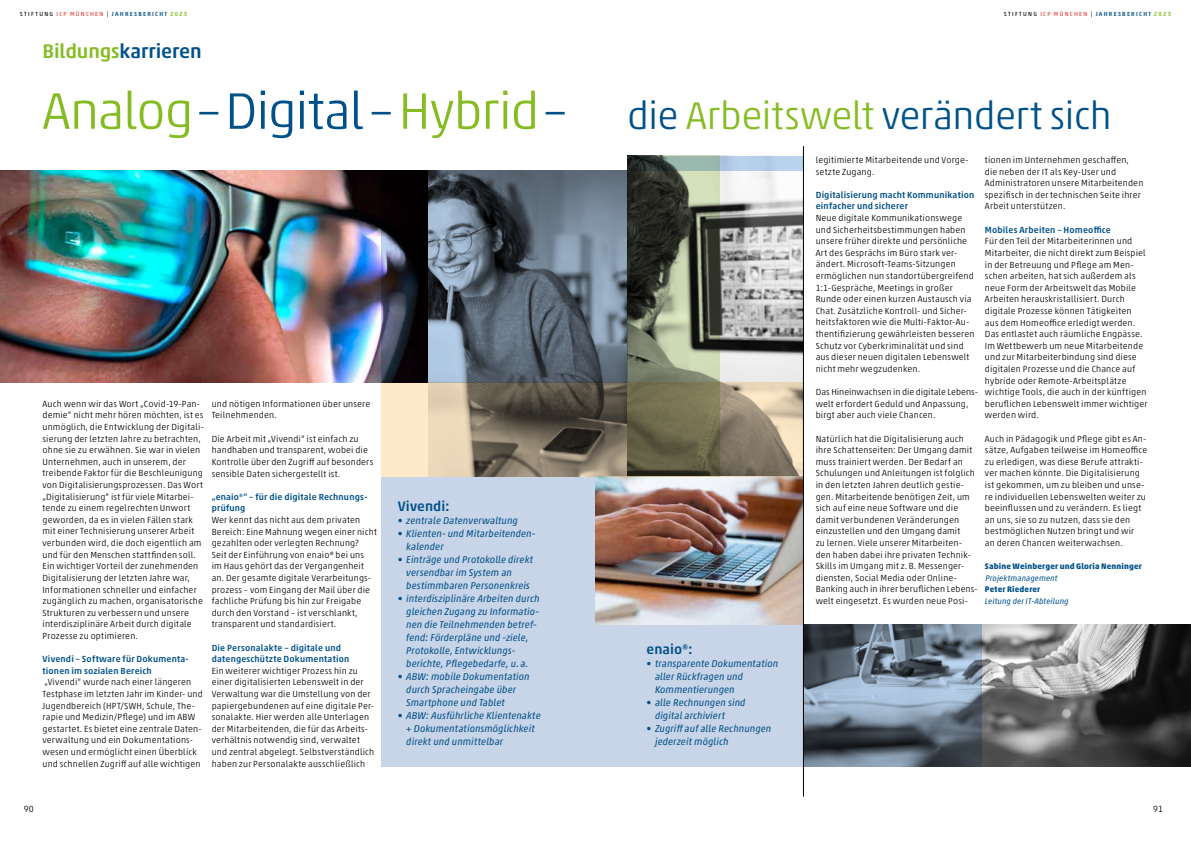
<style>
.page{position:relative;width:1191px;height:842px;background:#fff}
.page>*{position:absolute;margin:0;border:0;box-sizing:border-box;transform-origin:0 0}
.t1{font:300 52px "Akko Std";letter-spacing:-.025em;color:#85bc22}
.t2{font:300 39px "Akko Std";letter-spacing:-.015em;color:#005189}
.t3{font:500 20px "Akko Std";letter-spacing:-.005em;color:#005189}
.t4{font:500 14px "Akko Std";letter-spacing:.005em;color:#005189}
.t5{font:italic 10px/13px "Akko Std";letter-spacing:.005em;color:#005189}
.t6{font:300 9px/11.6px "Akko Std";letter-spacing:.02em;color:#000}
.t7{font:500 9px/11.6px "Akko Std";letter-spacing:.02em;color:#005189}
.t8{font:700 8.2px "Akko Std";letter-spacing:.02em;color:#005189}
.t9{font:italic 8.2px "Akko Std";letter-spacing:.01em;color:#005189}
.t10{font:500 6px "Akko Std";letter-spacing:.205em;color:#005189}
.s1{font-weight:400;color:#000}
.s2{font-weight:400;color:#e73229}
.s3{color:#85bc22}
.s4{color:#005189}
</style>
<div class="page">
<div style="left:595px;top:624px;width:266px;height:143px;background:#c8d4e7"></div>
<div style="left:381px;top:477px;width:214px;height:290px;background:#c8d4e7"></div>
<img style="left:0;top:170px;width:381px;height:213px">
<img style="left:982px;top:624px;width:209px;height:143px">
<img style="left:720px;top:170px;width:83px;height:213px">
<img style="left:595px;top:477px;width:208px;height:147px">
<svg style="left:381px;top:170px;width:246px;height:213px;background:#545f6c"></svg>
<svg style="left:627px;top:170px;width:93px;height:213px;background:#606554"></svg>
<svg style="left:804px;top:624px;width:178px;height:143px;background:#667584"></svg>
<hr style="left:803px;top:146px;width:1px;height:651px;background:#000">
<svg style="left:627px;top:156px;width:176px;height:14px;background:#8aa1aa"></svg>
<svg style="left:381px;top:383px;width:422px;height:94px;background:#928770"></svg>
<p class="t10" style="left:20px;top:11px;width:169px"><span class="s1">STIFTUNG</span> <span class="s2">ICP MÜNCHEN</span> <span class="s1">|</span> JAHRESBERICHT <span class="s3">2023</span></p>
<p class="t10" style="left:1003px;top:11px;width:169px"><span class="s1">STIFTUNG</span> <span class="s2">ICP MÜNCHEN</span> <span class="s1">|</span> JAHRESBERICHT <span class="s3">2023</span></p>
<h3 class="t3" style="left:43px;top:38px;width:161px"><span class="s3">Bildungs</span>karrieren</h3>
<h1 class="t1" style="left:43px;top:80px;width:526px">Analog <span class="s4">– Digital –</span> Hybrid <span class="s4">–</span></h1>
<p class="t6" style="left:43px;top:398px;width:163px">Auch wenn wir das Wort „Covid-19-Pan&shy;demie“ nicht mehr hören möchten, ist es unmöglich, die Entwicklung der Digitali&shy;sierung der letzten Jahre zu betrachten, ohne sie zu erwähnen. Sie war in vielen Unternehmen, auch in unserem, der treibende Faktor für die Beschleunigung von Digitalisierungsprozessen. Das Wort „Digitalisierung“ ist für viele Mitarbei&shy;tende zu einem regelrechten Unwort geworden, da es in vielen Fällen stark mit einer Technisierung unserer Arbeit verbunden wird, die doch eigentlich am und für den Menschen stattfinden soll.<br>Ein wichtiger Vorteil der zunehmenden Digitalisierung der letzten Jahre war, Informationen schneller und einfacher zugänglich zu machen, organisatorische Strukturen zu verbessern und unsere interdisziplinäre Arbeit durch digitale Prozesse zu optimieren.</p>
<p class="t7" style="left:43px;top:653px;width:148px">Vivendi – Software für Dokumenta&shy;tionen im sozialen Bereich</p>
<p class="t6" style="left:43px;top:676px;width:162px">„Vivendi“ wurde nach einer längeren Testphase im letzten Jahr im Kinder- und Jugendbereich (HPT/SWH, Schule, The&shy;rapie und Medizin/Pflege) und im ABW gestartet. Es bietet eine zentrale Daten&shy;verwaltung und ein Dokumentations&shy;wesen und ermöglicht einen Überblick und schnellen Zugriff auf alle wichtigen</p>
<p class="t6" style="left:212px;top:398px;width:160px">und nötigen Informationen über unsere<br>Teilnehmenden.</p>
<p class="t6" style="left:212px;top:433px;width:163px">Die Arbeit mit „Vivendi“ ist einfach zu handhaben und transparent, wobei die Kontrolle über den Zugriff auf besonders sensible Daten sichergestellt ist.</p>
<p class="t7" style="left:212px;top:491px;width:157px">„enaio®“ – für die digitale Rechnungs&shy;prüfung</p>
<p class="t6" style="left:212px;top:514px;width:167px">Wer kennt das nicht aus dem privaten Bereich: Eine Mahnung wegen einer nicht gezahlten oder verlegten Rechnung?<br>Seit der Einführung von enaio® bei uns<br>im Haus gehört das der Vergangenheit an. Der gesamte digitale Verarbeitungs&shy;prozess – vom Eingang der Mail über die fachliche Prüfung bis hin zur Freigabe durch den Vorstand – ist verschlankt, transparent und standardisiert.</p>
<p class="t7" style="left:212px;top:641px;width:139px">Die Personalakte – digitale und datengeschützte Dokumentation</p>
<p class="t6" style="left:212px;top:665px;width:164px">Ein weiterer wichtiger Prozess hin zu einer digitalisierten Lebenswelt in der Verwaltung war die Umstellung von der papiergebundenen auf eine digitale Per&shy;sonalakte. Hier werden alle Unterlagen der Mitarbeitenden, die für das Arbeits&shy;verhältnis notwendig sind, verwaltet und zentral abgelegt. Selbstverständlich haben zur Personalakte ausschließlich</p>
<h3 class="t4" style="left:398px;top:497px;width:53px">Vivendi:</h3>
<p class="t5" style="left:398px;top:513px;width:122px">• zentrale Datenverwaltung</p>
<p class="t5" style="left:406px;top:526px;width:131px;text-indent:-8px">• Klienten- und Mitarbeitenden&shy;kalender</p>
<p class="t5" style="left:406px;top:552px;width:128px;text-indent:-8px">• Einträge und Protokolle direkt versendbar im System an bestimmbaren Personenkreis</p>
<p class="t5" style="left:406px;top:591px;width:135px;text-indent:-8px">• interdisziplinäre Arbeiten durch gleichen Zugang zu Informatio&shy;nen die Teilnehmenden betref&shy;fend: Förderpläne und -ziele,<br>Protokolle, Entwicklungs&shy;berichte, Pflegebedarfe, u. a.</p>
<p class="t5" style="left:406px;top:669px;width:125px;text-indent:-8px">• ABW: mobile Dokumentation durch Spracheingabe über<br>Smartphone und Tablet</p>
<p class="t5" style="left:406px;top:708px;width:136px;text-indent:-8px">• ABW: Ausführliche Klientenakte + Dokumentationsmöglichkeit direkt und unmittelbar</p>
<h2 class="t2" style="left:627px;top:92px;width:486px">die <span class="s3">Arbeitswelt</span> verändert sich</h2>
<h3 class="t4" style="left:646px;top:640px;width:48px">enaio®:</h3>
<p class="t5" style="left:655px;top:656px;width:125px;text-indent:-8px">• transparente Dokumentation aller Rückfragen und<br>Kommentierungen</p>
<p class="t5" style="left:655px;top:695px;width:92px;text-indent:-8px">• alle Rechnungen sind digital archiviert</p>
<p class="t5" style="left:655px;top:721px;width:118px;text-indent:-8px">• Zugriff auf alle Rechnungen jederzeit möglich</p>
<p class="t6" style="left:815px;top:154px;width:154px">legitimierte Mitarbeitende und Vorge&shy;setzte Zugang.</p>
<p class="t7" style="left:815px;top:189px;width:160px">Digitalisierung macht Kommunikation einfacher und sicherer</p>
<p class="t6" style="left:815px;top:212px;width:160px">Neue digitale Kommunikationswege und Sicherheitsbestimmungen haben unsere früher direkte und persönliche Art des Gesprächs im Büro stark ver&shy;ändert. Microsoft-Teams-Sitzungen ermöglichen nun standortübergreifend 1:1-Gespräche, Meetings in großer Runde oder einen kurzen Austausch via Chat. Zusätzliche Kontroll- und Sicher&shy;heitsfaktoren wie die Multi-Faktor-Au&shy;thentifizierung gewährleisten besseren Schutz vor Cyberkriminalität und sind aus dieser neuen digitalen Lebenswelt nicht mehr wegzudenken.</p>
<p class="t6" style="left:815px;top:386px;width:164px">Das Hineinwachsen in die digitale Lebens&shy;welt erfordert Geduld und Anpassung, birgt aber auch viele Chancen.</p>
<p class="t6" style="left:815px;top:432px;width:163px">Natürlich hat die Digitalisierung auch ihre Schattenseiten: Der Umgang damit muss trainiert werden. Der Bedarf an Schulungen und Anleitungen ist folglich in den letzten Jahren deutlich gestie&shy;gen. Mitarbeitende benötigen Zeit, um sich auf eine neue Software und die damit verbundenen Veränderungen einzustellen und den Umgang damit<br>zu lernen. Viele unserer Mitarbeiten&shy;den haben dabei ihre privaten Technik-Skills im Umgang mit z.B. Messenger&shy;diensten, Social Media oder Online-Banking auch in ihrer beruflichen Lebens&shy;welt eingesetzt. Es wurden neue Posi-</p>
<p class="t6" style="left:985px;top:154px;width:160px">tionen im Unternehmen geschaffen, die neben der IT als Key-User und Administratoren unsere Mitarbeitenden spezifisch in der technischen Seite ihrer Arbeit unterstützen.</p>
<p class="t7" style="left:985px;top:224px;width:127px">Mobiles Arbeiten – Homeoffice</p>
<p class="t6" style="left:985px;top:235px;width:164px">Für den Teil der Mitarbeiterinnen und Mitarbeiter, die nicht direkt zum Beispiel in der Betreuung und Pflege am Men&shy;schen arbeiten, hat sich außerdem als neue Form der Arbeitswelt das Mobile Arbeiten herauskristallisiert. Durch digitale Prozesse können Tätigkeiten aus dem Homeoffice erledigt werden.<br>Das entlastet auch räumliche Engpässe.<br>Im Wettbewerb um neue Mitarbeitende und zur Mitarbeiterbindung sind diese digitalen Prozesse und die Chance auf hybride oder Remote-Arbeitsplätze wichtige Tools, die auch in der künftigen beruflichen Lebenswelt immer wichtiger werden wird.</p>
<p class="t6" style="left:985px;top:433px;width:164px">Auch in Pädagogik und Pflege gibt es An&shy;sätze, Aufgaben teilweise im Homeoffice zu erledigen, was diese Berufe attrakti&shy;ver machen könnte. Die Digitalisierung ist gekommen, um zu bleiben und unse&shy;re individuellen Lebenswelten weiter zu beeinflussen und zu verändern. Es liegt an uns, sie so zu nutzen, dass sie den bestmöglichen Nutzen bringt und wir<br>an deren Chancen weiterwachsen.</p>
<p class="t8" style="left:985px;top:561px;width:158px">Sabine Weinberger und Gloria Nenninger</p>
<p class="t9" style="left:985px;top:573px;width:74px">Projektmanagement</p>
<p class="t8" style="left:985px;top:584px;width:57px">Peter Riederer</p>
<p class="t9" style="left:985px;top:596px;width:85px">Leitung der IT-Abteilung</p>
<p class="t6" style="left:24px;top:803px;width:12px">90</p>
<p class="t6" style="left:1153px;top:803px;width:11px">91</p>
</div>
